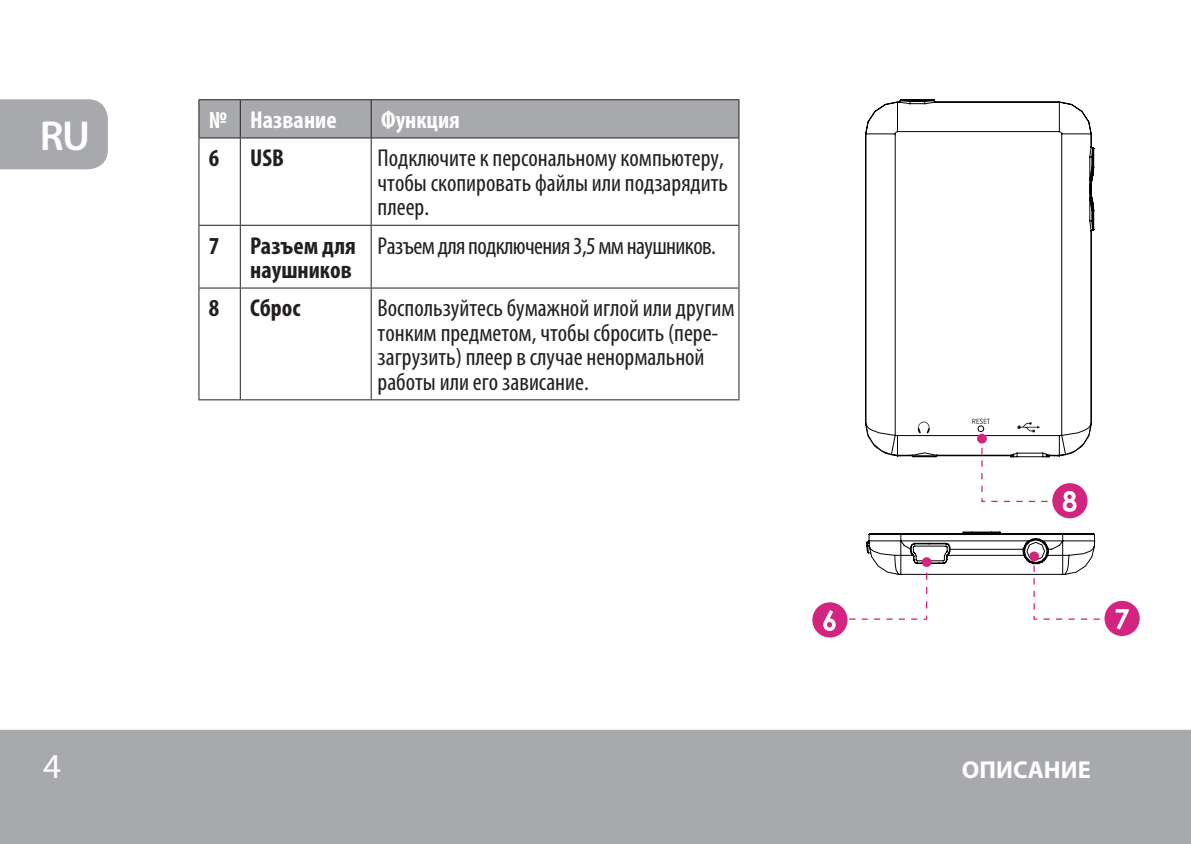
<style>
.page{position:relative;width:1191px;height:844px;background:#fff}
.page>*{position:absolute;margin:0;border:0;box-sizing:border-box;transform-origin:0 0}
.t1{font:600 42px "Myriad Pro";color:#fff}
.t2{font:35px "Myriad Pro";color:#fff}
.t3{font:condensed 24.5px/24.5px "Myriad Pro";color:#231f20}
.t4{font:condensed 24.5px "Myriad Pro";letter-spacing:-.025em;color:#231f20}
.t5{font:700 condensed 24.5px/24.5px "Myriad Pro";color:#231f20}
.t6{font:700 condensed 24.5px "Myriad Pro";color:#fff}
.t7{font:700 24.5px "Myriad Pro";color:#fff}
</style>
<div class="page">
<div style="left:0;top:99px;width:108px;height:70px;background:#a8a9ad"></div>
<div style="left:0;top:729px;width:1191px;height:114px;background:#a8a9ad"></div>
<svg style="left:865px;top:99px;width:230px;height:476px"></svg>
<svg style="left:917px;top:421px;width:12px;height:12px"></svg>
<svg style="left:921px;top:557px;width:10px;height:10px"></svg>
<svg style="left:1029px;top:551px;width:10px;height:10px"></svg>
<div style="left:812px;top:602px;width:35px;height:35px;background:#d3247f;border-radius:50%"></div>
<svg style="left:823px;top:560px;width:105px;height:70px"></svg>
<div style="left:1104px;top:600px;width:35px;height:36px;background:#d3247f;border-radius:50%"></div>
<svg style="left:1032px;top:554px;width:96px;height:75px"></svg>
<div style="left:1052px;top:483px;width:35px;height:35px;background:#d3247f;border-radius:50%"></div>
<svg style="left:972px;top:418px;width:104px;height:93px"></svg>
<div style="left:199px;top:100px;width:539px;height:37px;background:#a8a9ad"></div>
<hr style="left:198px;top:99px;width:42px;height:1px;background:#231f20">
<hr style="left:198px;top:100px;width:1px;height:37px;background:#231f20">
<hr style="left:240px;top:99px;width:131px;height:1px;background:#231f20">
<hr style="left:240px;top:100px;width:1px;height:37px;background:#231f20">
<hr style="left:371px;top:99px;width:368px;height:1px;background:#231f20">
<hr style="left:370px;top:100px;width:2px;height:37px;background:#231f20">
<hr style="left:738px;top:100px;width:1px;height:37px;background:#231f20">
<hr style="left:198px;top:137px;width:42px;height:1px;background:#231f20">
<hr style="left:198px;top:138px;width:1px;height:87px;background:#231f20">
<hr style="left:240px;top:137px;width:131px;height:1px;background:#231f20">
<hr style="left:240px;top:138px;width:1px;height:87px;background:#231f20">
<hr style="left:371px;top:137px;width:368px;height:1px;background:#231f20">
<hr style="left:370px;top:138px;width:2px;height:87px;background:#231f20">
<hr style="left:738px;top:138px;width:1px;height:87px;background:#231f20">
<hr style="left:198px;top:224px;width:42px;height:2px;background:#231f20">
<hr style="left:198px;top:226px;width:1px;height:61px;background:#231f20">
<hr style="left:240px;top:224px;width:131px;height:2px;background:#231f20">
<hr style="left:240px;top:226px;width:1px;height:61px;background:#231f20">
<hr style="left:371px;top:224px;width:368px;height:2px;background:#231f20">
<hr style="left:370px;top:226px;width:2px;height:61px;background:#231f20">
<hr style="left:738px;top:226px;width:1px;height:61px;background:#231f20">
<hr style="left:198px;top:287px;width:42px;height:1px;background:#231f20">
<hr style="left:198px;top:288px;width:1px;height:111px;background:#231f20">
<hr style="left:240px;top:287px;width:131px;height:1px;background:#231f20">
<hr style="left:240px;top:288px;width:1px;height:111px;background:#231f20">
<hr style="left:371px;top:287px;width:368px;height:1px;background:#231f20">
<hr style="left:370px;top:288px;width:2px;height:111px;background:#231f20">
<hr style="left:738px;top:288px;width:1px;height:111px;background:#231f20">
<hr style="left:198px;top:399px;width:42px;height:1px;background:#231f20">
<hr style="left:240px;top:399px;width:131px;height:1px;background:#231f20">
<hr style="left:371px;top:399px;width:368px;height:1px;background:#231f20">
<h1 class="t1" style="left:40px;top:109px;width:52px">RU</h1>
<p class="t6" style="left:209px;top:104px;width:129px">№ Название</p>
<p class="t6" style="left:381px;top:104px;width:80px">Функция</p>
<p class="t5" style="left:209px;top:145px;width:12px">6</p>
<p class="t5" style="left:250px;top:145px;width:35px">USB</p>
<p class="t3" style="left:377px;top:146px;width:352px">Подключите к персональному компьютеру, чтобы скопировать файлы или подзарядить плеер.</p>
<p class="t5" style="left:209px;top:232px;width:12px">7</p>
<p class="t5" style="left:250px;top:232px;width:107px">Разъем для наушников</p>
<p class="t4" style="left:377px;top:230px;width:340px">Разъем для подключения 3,5 мм наушников.</p>
<p class="t5" style="left:209px;top:295px;width:12px">8</p>
<p class="t5" style="left:250px;top:295px;width:52px">Сброс</p>
<p class="t3" style="left:377px;top:295px;width:358px">Воспользуйтесь бумажной иглой или другим тонким предметом, чтобы сбросить (пере&shy;загрузить) плеер в случае ненормальной работы или его зависание.</p>
<h2 class="t2" style="left:43px;top:744px;width:19px">4</h2>
<p class="t7" style="left:962px;top:753px;width:130px">ОПИСАНИЕ</p>
</div>
